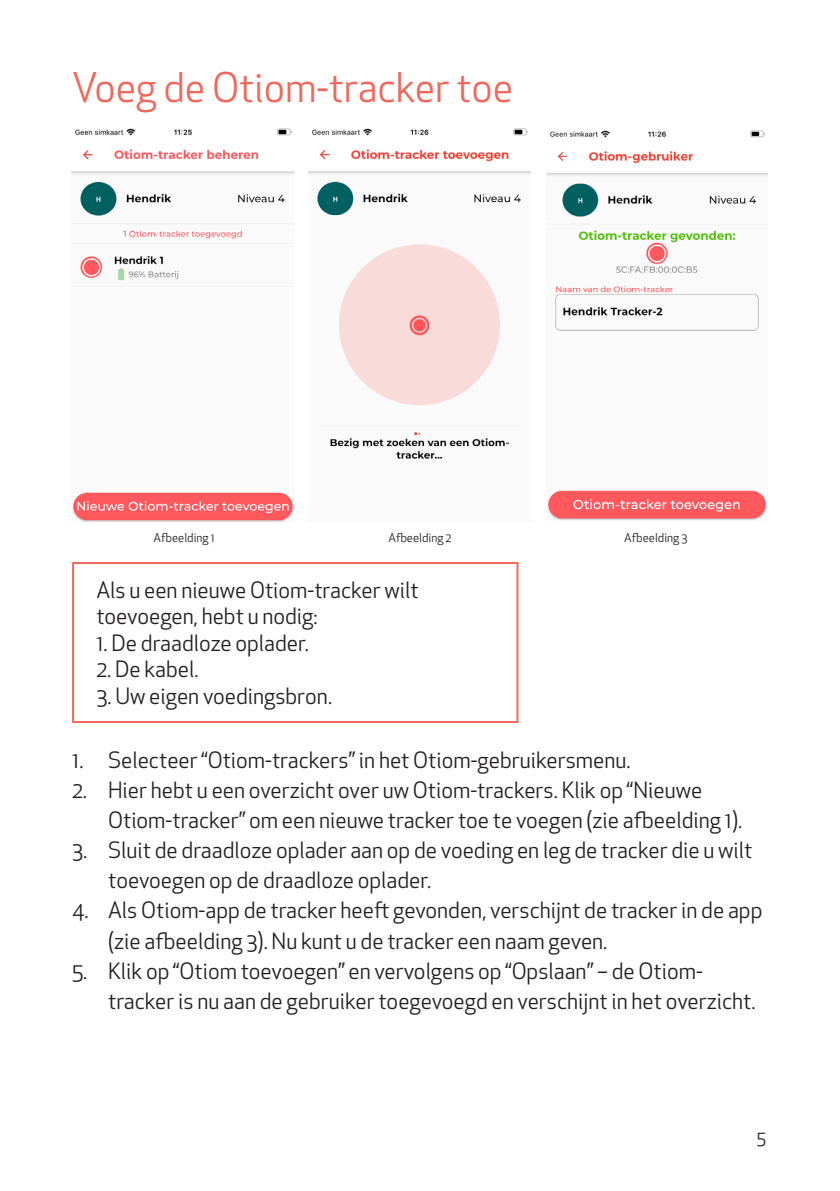
<style>
.page{position:relative;width:840px;height:1191px;background:#fff}
.page>*{position:absolute;margin:0;border:0;box-sizing:border-box;transform-origin:0 0}
.t1{font:40px "Apex New";color:#f2675b}
.t2{font:22px/30px "Apex New";color:#231f20}
.t3{font:18px "Apex New";color:#231f20}
.t4{font:12px "Apex New";color:#231f20}
</style>
<div class="page">
<div style="left:72px;top:562px;width:446px;height:161px;border:2px solid #f2675b"></div>
<img style="left:72px;top:128px;width:222px;height:394px">
<img style="left:308px;top:128px;width:222px;height:331px">
<img style="left:546px;top:130px;width:221px;height:391px">
<p class="t1" style="left:72px;top:62px;width:442px">Voeg de Otiom-tracker toe</p>
<p class="t4" style="left:153px;top:530px;width:63px">Afbeelding 1</p>
<p class="t4" style="left:388px;top:530px;width:65px">Afbeelding 2</p>
<p class="t4" style="left:624px;top:530px;width:65px">Afbeelding 3</p>
<p class="t2" style="left:96px;top:577px;width:324px;line-height:26.4px">Als u een nieuwe Otiom-tracker wilt toevoegen, hebt u nodig:</p>
<p class="t2" style="left:96px;top:628px;width:214px">1. De draadloze oplader.</p>
<p class="t2" style="left:96px;top:654px;width:104px">2. De kabel.</p>
<p class="t2" style="left:96px;top:680px;width:237px">3. Uw eigen voedingsbron.</p>
<p class="t2" style="left:72px;top:745px;width:559px">1. Selecteer “Otiom-trackers” in het Otiom-gebruikersmenu.</p>
<p class="t2" style="left:108px;top:775px;width:635px;text-indent:-36px">2. Hier hebt u een overzicht over uw Otiom-trackers. Klik op “Nieuwe<br>Otiom-tracker” om een nieuwe tracker toe te voegen (zie afbeelding 1).</p>
<p class="t2" style="left:108px;top:835px;width:645px;text-indent:-36px">3. Sluit de draadloze oplader aan op de voeding en leg de tracker die u wilt toevoegen op de draadloze oplader.</p>
<p class="t2" style="left:108px;top:895px;width:655px;text-indent:-36px">4. Als Otiom-app de tracker heeft gevonden, verschijnt de tracker in de app (zie afbeelding 3). Nu kunt u de tracker een naam geven.</p>
<p class="t2" style="left:108px;top:955px;width:648px;text-indent:-36px">5. Klik op “Otiom toevoegen” en vervolgens op “Opslaan” – de Otiom&shy;tracker is nu aan de gebruiker toegevoegd en verschijnt in het overzicht.</p>
<p class="t3" style="left:756px;top:1125px;width:10px">5</p>
</div>
